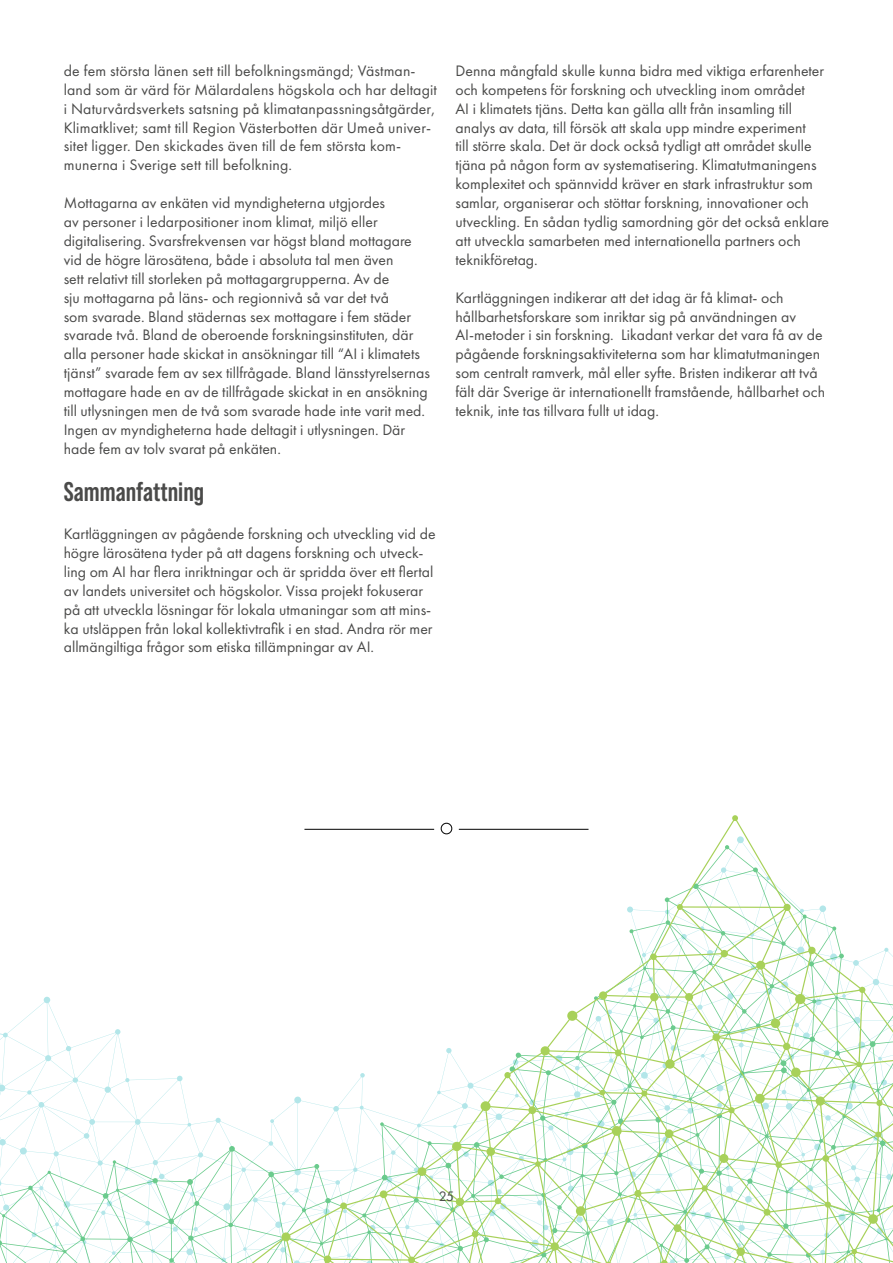
<style>
.page{position:relative;width:893px;height:1263px;background:#fff}
.page>*{position:absolute;margin:0;border:0;box-sizing:border-box;transform-origin:0 0}
.t1{font:700 27px "Bebas Neue Pro";color:#4a4a49}
.t2{font:15.75px/18.9px "Futura PT";color:#4a4a49}
.t3{font:14.25px "Futura PT";color:#4a4a49}
</style>
<div class="page">
<svg style="left:0;top:815px;width:893px;height:448px"></svg>
<hr style="left:304px;top:829px;width:130px;height:1px;background:#000">
<hr style="left:459px;top:829px;width:129px;height:1px;background:#000">
<div style="left:441px;top:823px;width:11px;height:11px;border:1px solid #000;border-radius:50%"></div>
<p class="t2" style="left:64px;top:61px;width:375px">de fem största länen sett till befolkningsmängd; Västman&shy;land som är värd för Mälardalens högskola och har deltagit i Naturvårdsverkets satsning på klimatanpassningsåtgärder, Klimatklivet; samt till Region Västerbotten där Umeå univer&shy;sitet ligger. Den skickades även till de fem största kom&shy;munerna i Sverige sett till befolkning.</p>
<p class="t2" style="left:64px;top:193px;width:368px">Mottagarna av enkäten vid myndigheterna utgjordes<br>av personer i ledarpositioner inom klimat, miljö eller digitalisering. Svarsfrekvensen var högst bland mottagare vid de högre lärosätena, både i absoluta tal men även<br>sett relativt till storleken på mottagargrupperna. Av de<br>sju mottagarna på läns- och regionnivå så var det två<br>som svarade. Bland städernas sex mottagare i fem städer svarade två. Bland de oberoende forskningsinstituten, där alla personer hade skickat in ansökningar till “AI i klimatets tjänst” svarade fem av sex tillfrågade. Bland länsstyrelsernas mottagare hade en av de tillfrågade skickat in en ansökning till utlysningen men de två som svarade hade inte varit med.<br>Ingen av myndigheterna hade deltagit i utlysningen. Där hade fem av tolv svarat på enkäten.</p>
<h1 class="t1" style="left:64px;top:476px;width:142px">Sammanfattning</h1>
<p class="t2" style="left:64px;top:524px;width:373px">Kartläggningen av pågående forskning och utveckling vid de högre lärosätena tyder på att dagens forskning och utveck&shy;ling om AI har flera inriktningar och är spridda över ett flertal av landets universitet och högskolor. Vissa projekt fokuserar på att utveckla lösningar för lokala utmaningar som att mins&shy;ka utsläppen från lokal kollektivtrafik i en stad. Andra rör mer allmängiltiga frågor som etiska tillämpningar av AI.</p>
<p class="t2" style="left:455px;top:61px;width:375px">Denna mångfald skulle kunna bidra med viktiga erfarenheter och kompetens för forskning och utveckling inom området<br>AI i klimatets tjäns. Detta kan gälla allt från insamling till analys av data, till försök att skala upp mindre experiment<br>till större skala. Det är dock också tydligt att området skulle tjäna på någon form av systematisering. Klimatutmaningens komplexitet och spännvidd kräver en stark infrastruktur som samlar, organiserar och stöttar forskning, innovationer och utveckling. En sådan tydlig samordning gör det också enklare att utveckla samarbeten med internationella partners och teknikföretag.</p>
<p class="t2" style="left:455px;top:288px;width:371px">Kartläggningen indikerar att det idag är få klimat- och hållbarhetsforskare som inriktar sig på användningen av AI-metoder i sin forskning. Likadant verkar det vara få av de pågående forskningsaktiviteterna som har klimatutmaningen som centralt ramverk, mål eller syfte. Bristen indikerar att två fält där Sverige är internationellt framstående, hållbarhet och teknik, inte tas tillvara fullt ut idag.</p>
<p class="t3" style="left:439px;top:1187px;width:17px">25</p>
</div>
